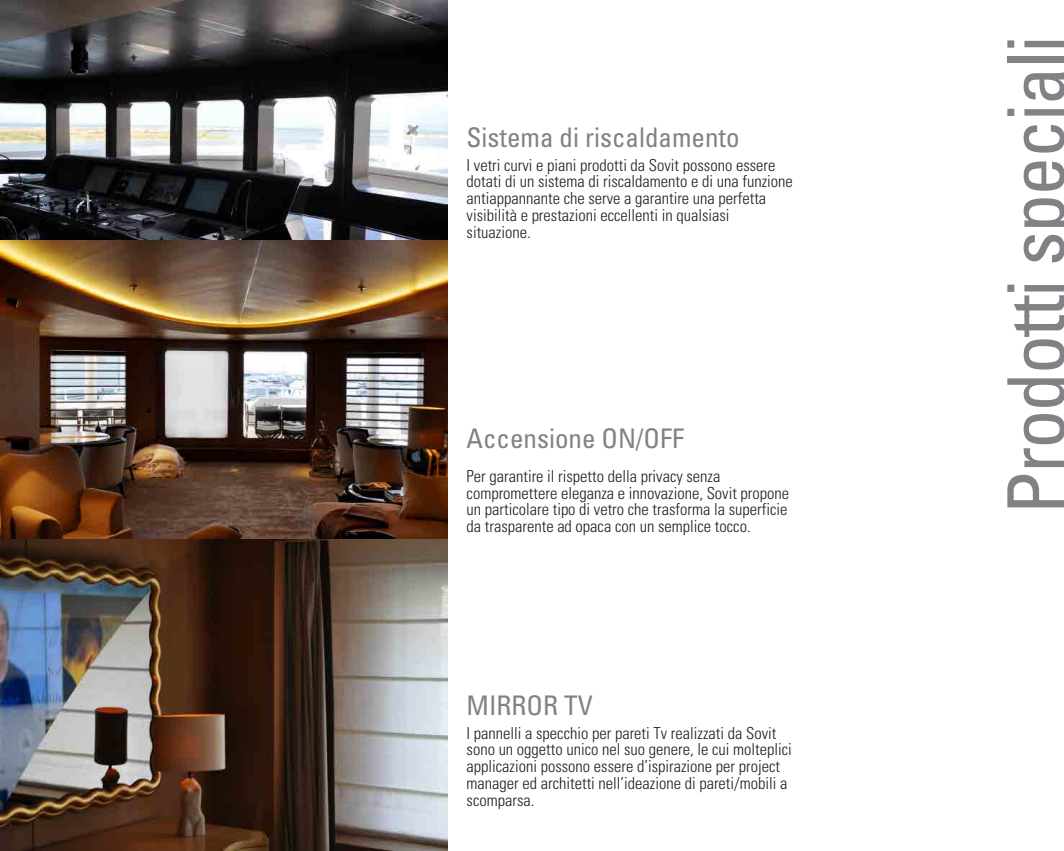
<style>
.page{position:relative;width:1064px;height:851px;background:#fff}
.page>*{position:absolute;margin:0;border:0;box-sizing:border-box;transform-origin:0 0}
.t1{font:condensed 78.6px "Univers";letter-spacing:-.025em;color:#808285}
.t2{font:condensed 27px "Univers";color:#808285}
.t3{font:300 condensed 16.5px/16.8px "Univers";color:#231f20}
.s1{font-size:17.25px}
</style>
<div class="page">
<img style="left:0;top:0;width:447px;height:240px">
<img style="left:0;top:240px;width:447px;height:610px">
<h2 class="t2" style="left:466px;top:120px;width:274px">Sistema di riscaldamento</h2>
<p class="t3" style="left:466px;top:156px;width:328px">I vetri curvi e piani prodotti da Sovit possono essere dotati di un sistema di riscaldamento e di una funzione antiappannante che serve a garantire una perfetta visibilità e prestazioni eccellenti in qualsiasi situazione<span class="s1">.</span></p>
<h2 class="t2" style="left:466px;top:421px;width:219px">Accensione ON/OFF</h2>
<p class="t3" style="left:466px;top:468px;width:324px">Per garantire il rispetto della privacy senza compromettere eleganza e innovazione, Sovit propone un particolare tipo di vetro che trasforma la superficie da trasparente ad opaca con un semplice tocco.</p>
<h2 class="t2" style="left:466px;top:688px;width:128px">MIRROR TV</h2>
<p class="t3" style="left:466px;top:724px;width:327px">I pannelli a specchio per pareti Tv realizzati da Sovit sono un oggetto unico nel suo genere, le cui molteplici applicazioni possono essere d’ispirazione per project manager ed architetti nell’ideazione di pareti/mobili a scomparsa.</p>
<h1 class="t1" style="left:986px;top:514px;width:481px;rotate:-90deg">Prodotti speciali</h1>
</div>
